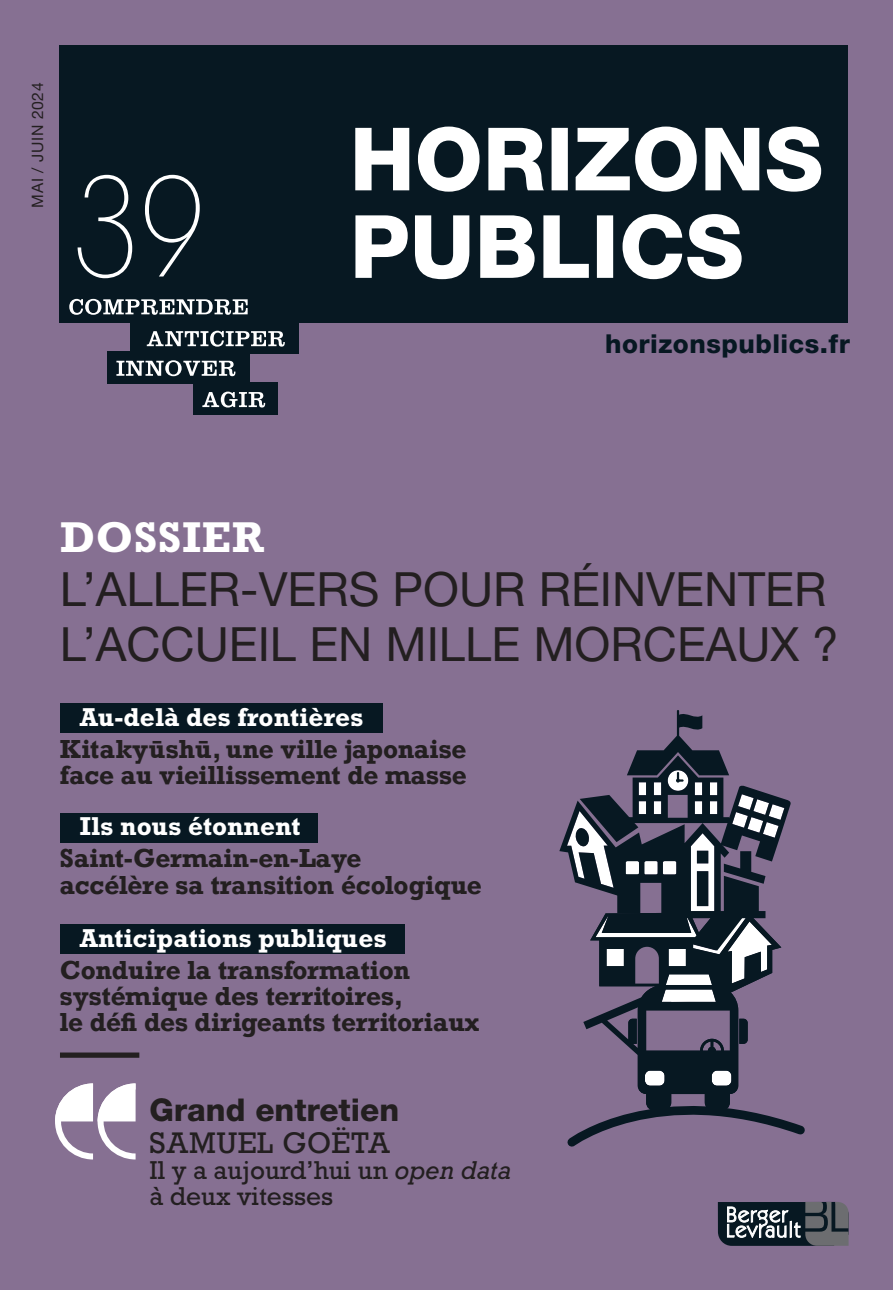
<style>
.page{position:relative;width:893px;height:1290px;background:#867092}
.page>*{position:absolute;margin:0;border:0;box-sizing:border-box;transform-origin:0 0}
.t1{font:200 condensed 135.1px "ITC Avant Garde Std";color:#fff}
.t2{font:47.25px/54.2px "Helvetica Neue LT Std";color:#231f20}
.t3{font:700 43.75px "Rockwell Std";letter-spacing:.02em;color:#fff}
.t4{font:800 31.5px "Helvetica Neue LT Std";color:#231f20}
.t5{font:28px "Rockwell";letter-spacing:.02em;color:#231f20}
.t6{font:700 26.25px "Rockwell Std";color:#fff}
.t7{font:26.25px/26.2px "Rockwell Std";color:#231f20}
.t8{font:800 26.07px "Helvetica Neue LT Std";letter-spacing:.02em;color:#071822}
.t9{font:700 24.5px/26.2px "Rockwell";color:#231f20}
.t10{font:15.75px "Helvetica Neue LT Std";letter-spacing:.04em;color:#231f20}
.s1{font-style:italic}
</style>
<div class="page">
<div style="left:60px;top:45px;width:788px;height:277px;background:#071822"></div>
<div style="left:130px;top:322px;width:169px;height:32px;background:#071822"></div>
<svg style="left:147px;top:331px;width:138px;height:16px"></svg>
<div style="left:107px;top:351px;width:142px;height:32px;background:#071822"></div>
<svg style="left:116px;top:360px;width:119px;height:16px"></svg>
<div style="left:193px;top:382px;width:85px;height:32px;background:#071822"></div>
<svg style="left:202px;top:392px;width:63px;height:15px"></svg>
<svg style="left:69px;top:299px;width:179px;height:16px"></svg>
<svg style="left:718px;top:1202px;width:131px;height:44px;background:#475158"></svg>
<svg style="left:355px;top:214px;width:387px;height:65px"></svg>
<svg style="left:355px;top:127px;width:466px;height:65px"></svg>
<div style="left:60px;top:703px;width:322px;height:30px;background:#071822"></div>
<svg style="left:55px;top:1083px;width:81px;height:76px"></svg>
<div style="left:60px;top:813px;width:257px;height:29px;background:#071822"></div>
<div style="left:60px;top:1052px;width:79px;height:6px;background:#231f20"></div>
<div style="left:60px;top:924px;width:345px;height:30px;background:#071822"></div>
<svg style="left:559px;top:710px;width:246px;height:437px"></svg>
<p class="t10" style="left:28px;top:208px;width:127px;rotate:-90deg">MAI / JUIN 2024</p>
<h1 class="t1" style="left:71px;top:149px;width:137px">39</h1>
<p class="t8" style="left:605px;top:328px;width:246px">horizonspublics.fr</p>
<h3 class="t3" style="left:60px;top:511px;width:205px">DOSSIER</h3>
<h2 class="t2" style="left:60px;top:562px;width:780px">L’ALLER-VERS POUR RÉINVENTER<br>L’ACCUEIL EN MILLE MORCEAUX ?</h2>
<p class="t6" style="left:80px;top:701px;width:285px">Au-delà des frontières</p>
<p class="t9" style="left:60px;top:735px;width:408px">Kitakyūshū, une ville japonaise face au vieillissement de masse</p>
<p class="t6" style="left:80px;top:811px;width:222px">Ils nous étonnent</p>
<p class="t9" style="left:60px;top:845px;width:423px">Saint-Germain-en-Laye<br>accélère sa transition écologique</p>
<p class="t6" style="left:80px;top:922px;width:308px">Anticipations publiques</p>
<p class="t9" style="left:60px;top:956px;width:421px">Conduire la transformation systémique des territoires,<br>le défi des dirigeants territoriaux</p>
<p class="t4" style="left:149px;top:1091px;width:251px">Grand entretien</p>
<p class="t5" style="left:149px;top:1125px;width:242px">SAMUEL GOËTA</p>
<p class="t7" style="left:149px;top:1157px;width:363px">Il y a aujourd’hui un <span class="s1">open data </span>à deux vitesses</p>
</div>
